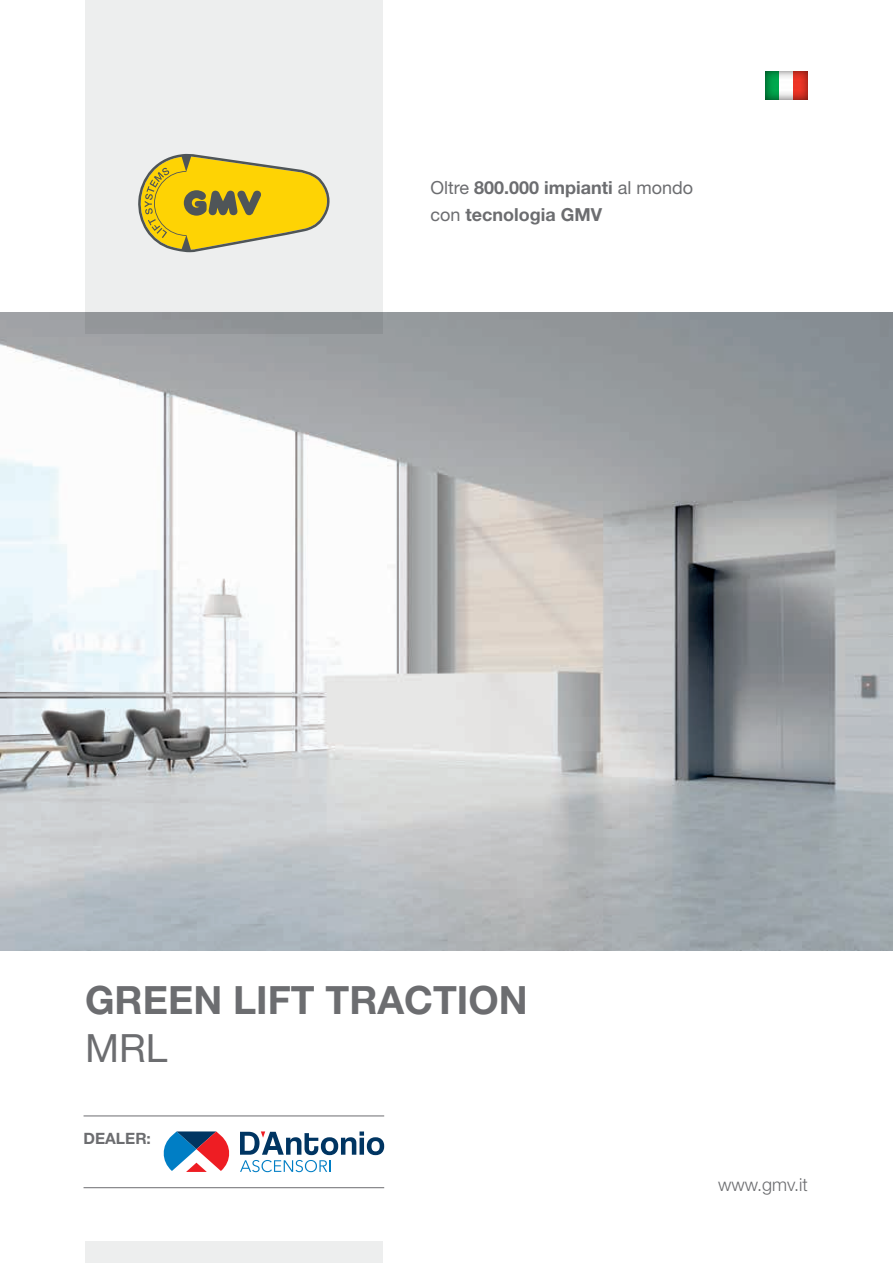
<style>
.page{position:relative;width:893px;height:1263px;background:#fff}
.page>*{position:absolute;margin:0;border:0;box-sizing:border-box;transform-origin:0 0}
.t1{font:700 39px "Helvetica Neue LT Std";color:#6c6d70}
.t2{font:39px "Helvetica Neue LT Std";color:#6c6d70}
.t3{font:700 18px "Helvetica Neue LT Std";color:#6c6d70}
.t4{font:300 18px "Helvetica Neue LT Std";color:#6c6d70}
.t5{font:700 15.6px "Helvetica Neue LT Std";color:#6c6d70}
.s1{font-weight:400}
</style>
<div class="page">
<img style="left:0;top:313px;width:893px;height:637px">
<div style="left:764px;top:71px;width:45px;height:31px;background:#231f20;opacity:.75"></div>
<svg style="left:85px;top:0;width:298px;height:334px;background:#e5e6e6"></svg>
<div style="left:85px;top:1242px;width:298px;height:21px;background:#edeeee"></div>
<svg style="left:138px;top:154px;width:198px;height:98px;background:#dfc74e"></svg>
<hr style="left:84px;top:1115px;width:300px;height:1px;background:#6c6d70">
<hr style="left:84px;top:1187px;width:300px;height:1px;background:#6c6d70">
<svg style="left:163px;top:1131px;width:67px;height:41px"></svg>
<svg style="left:240px;top:1131px;width:144px;height:41px"></svg>
<p class="t3" style="left:431px;top:176px;width:264px"><span class="s1">Oltre</span> 800.000 impianti <span class="s1">al mondo</span></p>
<p class="t3" style="left:431px;top:203px;width:173px"><span class="s1">con</span> tecnologia GMV</p>
<p class="t1" style="left:85px;top:976px;width:444px">GREEN LIFT TRACTION</p>
<p class="t2" style="left:85px;top:1025px;width:84px">MRL</p>
<p class="t5" style="left:84px;top:1129px;width:69px">DEALER:</p>
<p class="t4" style="left:718px;top:1173px;width:91px">www.gmv.it</p>
</div>
